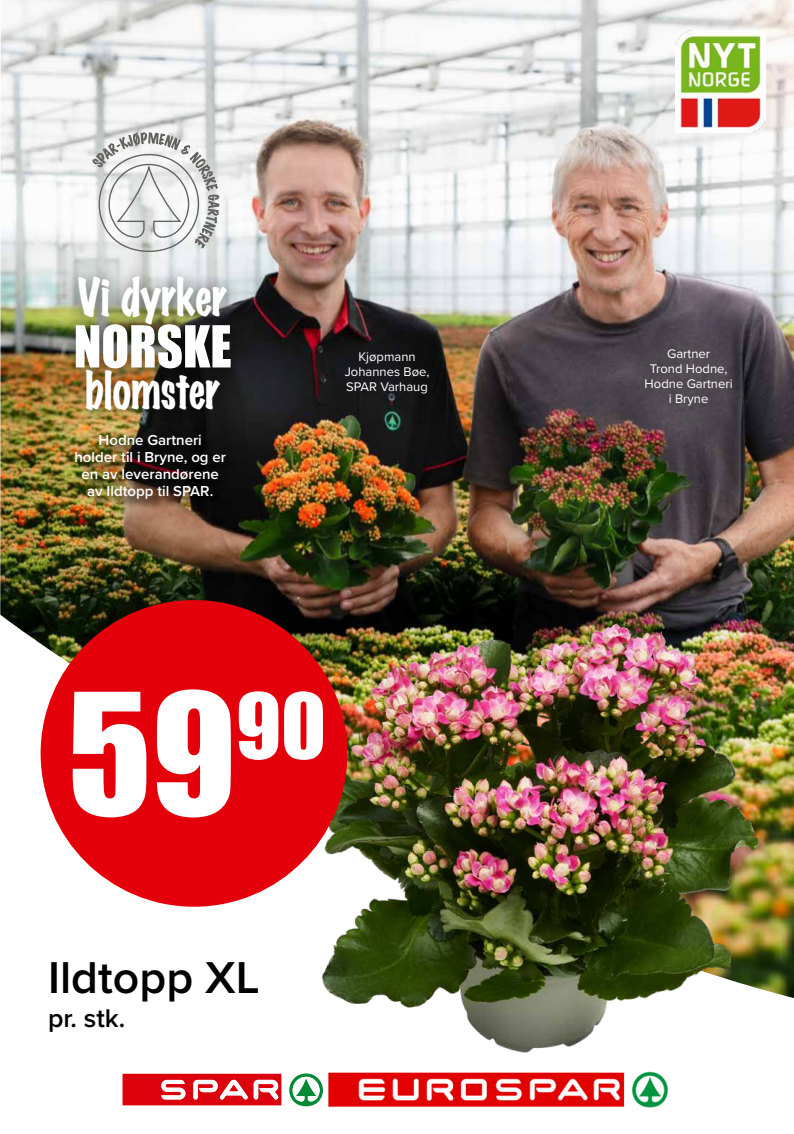
<style>
.page{position:relative;width:794px;height:1134px;background:#fff}
.page>*{position:absolute;margin:0;border:0;box-sizing:border-box;transform-origin:0 0}
.t1{font:155.9px "Impact";color:#fff}
.t2{font:53.5px "Impact";color:#fff;scale:.95 1}
.t3{font:700 47px "Wichita";color:#fff;scale:.95 1}
.t4{font:600 46.3px "Proxima Nova";color:#000}
.t5{font:700 46.3px "Wichita";color:#fff;scale:.95 1}
.t6{font:600 26.5px "Proxima Nova";color:#000}
.t7{font:600 15px/17px "Proxima Nova";color:#fff;text-align:center}
.t8{font:13px/15px "Proxima Nova";color:#fff;text-align:center}
</style>
<div class="page">
<img style="left:0;top:0;width:794px;height:613px">
<div style="left:313px;top:318px;width:148px;height:110px;background:#000;opacity:.7"></div>
<div style="left:614px;top:315px;width:149px;height:124px;background:#000;opacity:.7"></div>
<svg style="left:0;top:613px;width:228px;height:294px"></svg>
<img style="left:122px;top:1073px;width:106px;height:33px">
<div style="left:122px;top:1074px;width:106px;height:31px;background:#db020d"></div>
<img style="left:220px;top:1080px;width:8px;height:19px">
<img style="left:161px;top:1080px;width:24px;height:19px">
<img style="left:193px;top:1080px;width:25px;height:19px">
<img style="left:676px;top:30px;width:89px;height:102px">
<div style="left:60px;top:262px;width:185px;height:163px;background:#000;opacity:.5"></div>
<div style="left:77px;top:436px;width:161px;height:75px;background:#000;opacity:.75"></div>
<div style="left:68px;top:427px;width:165px;height:79px;background:#000;opacity:.5"></div>
<svg style="left:92px;top:132px;width:128px;height:120px"></svg>
<img style="left:228px;top:528px;width:566px;height:580px">
<div style="left:41px;top:600px;width:306px;height:307px;background:#e3000b;border-radius:50%"></div>
<h3 class="t3" style="left:78px;top:266px;width:158px">Vi dyrker</h3>
<h2 class="t2" style="left:74px;top:305px;width:168px">NORSKE</h2>
<h3 class="t5" style="left:85px;top:360px;width:143px">blomster</h3>
<p class="t7" style="left:74px;top:431px;width:153px">Hodne Gartneri<br>holder til i Bryne, og er en av leverandørene av Ildtopp til SPAR.</p>
<p class="t8" style="left:345px;top:349px;width:86px">Kjøpmann<br>Johannes Bøe,<br>SPAR Varhaug</p>
<p class="t8" style="left:644px;top:346px;width:89px">Gartner<br>Trond Hodne,<br>Hodne Gartneri i Bryne</p>
<h1 class="t1" style="left:68px;top:633px;width:260px">59<sup>90</sup></h1>
<h3 class="t4" style="left:48px;top:943px;width:213px">Ildtopp XL</h3>
<h3 class="t6" style="left:48px;top:998px;width:79px">pr. stk.</h3>
</div>
